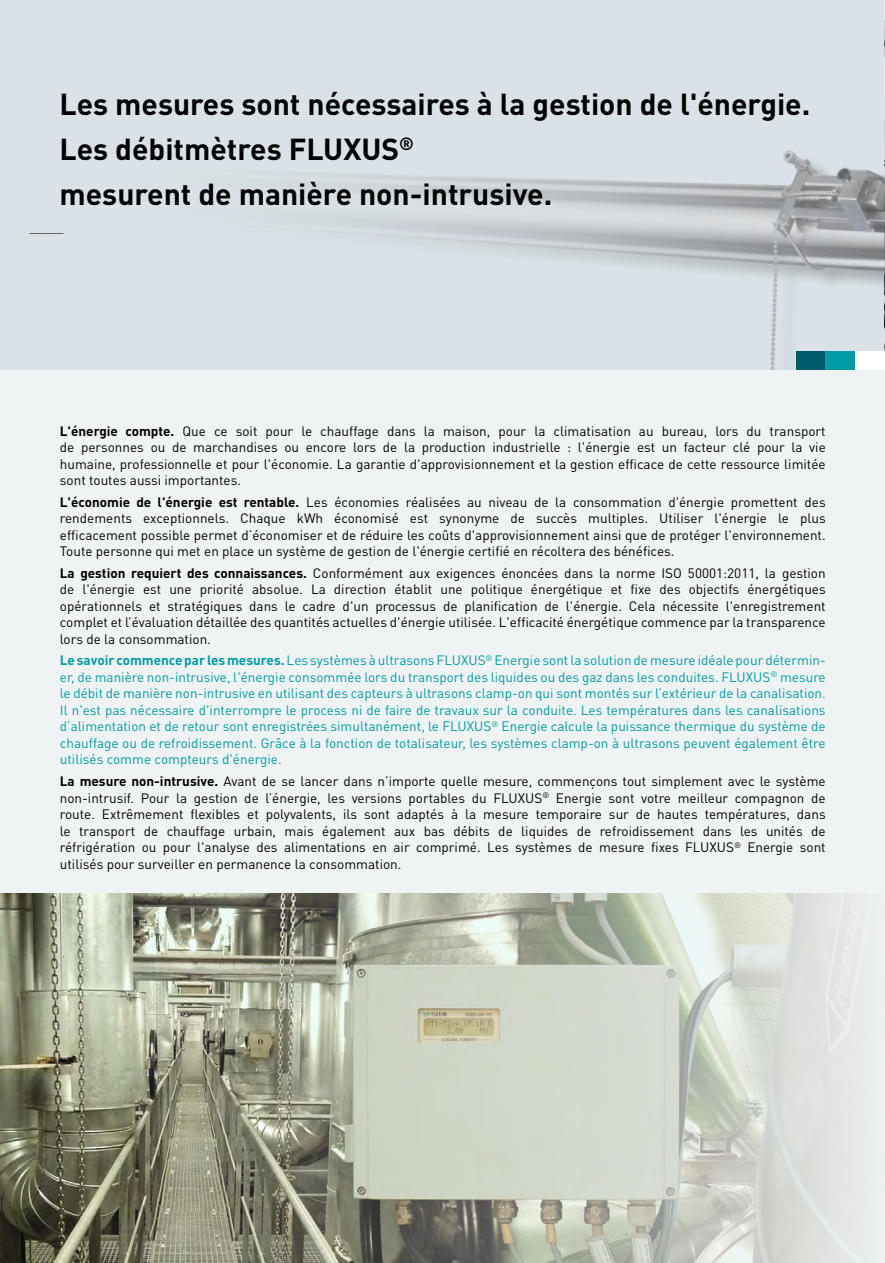
<style>
.page{position:relative;width:885px;height:1263px;background:#fff}
.page>*{position:absolute;margin:0;border:0;box-sizing:border-box;transform-origin:0 0}
.t1{font:700 30px/45px "DIN Pro";color:#000}
.t2{font:13.5px/16.5px "DIN Pro";color:#000;text-align:justify}
.t3{font:13.5px/16.5px "DIN Pro";color:#009ba4;text-align:justify}
.t4{font:10.5px "DIN Pro";color:#000}
.s1{font-weight:700}
</style>
<div class="page">
<div style="left:0;top:0;width:884px;height:1263px;background:#f0f3f4"></div>
<img style="left:0;top:0;width:885px;height:370px">
<div style="left:795px;top:351px;width:30px;height:19px;background:#005b68"></div>
<div style="left:825px;top:351px;width:30px;height:19px;background:#009ba4"></div>
<div style="left:855px;top:351px;width:29px;height:19px;background:#fff"></div>
<img style="left:0;top:893px;width:861px;height:370px">
<h1 class="t1" style="left:60px;top:81px;width:752px">Les mesures sont nécessaires à la gestion de l'énergie.<br>Les débitmètres FLUXUS<sup>®<br></sup>mesurent de manière non-intrusive.</h1>
<p class="t4" style="left:30px;top:221px;width:35px">______</p>
<p class="t2" style="left:60px;top:422px;width:767px"><span class="s1">L'énergie compte.</span> Que ce soit pour le chauffage dans la maison, pour la climatisation au bureau, lors du transport de personnes ou de marchandises ou encore lors de la production industrielle : l'énergie est un facteur clé pour la vie humaine, professionnelle et pour l'économie. La garantie d'approvisionnement et la gestion efficace de cette ressource limitée sont toutes aussi importantes.</p>
<p class="t2" style="left:60px;top:493px;width:767px"><span class="s1">L'économie de l'énergie est rentable.</span> Les économies réalisées au niveau de la consommation d'énergie promettent des rendements exceptionnels. Chaque kWh économisé est synonyme de succès multiples. Utiliser l'énergie le plus efficacement possible permet d’économiser et de réduire les coûts d'approvisionnement ainsi que de protéger l'environnement.<br>Toute personne qui met en place un système de gestion de l'énergie certifié en récoltera des bénéfices.</p>
<p class="t2" style="left:60px;top:564px;width:767px"><span class="s1">La gestion requiert des connaissances.</span> Conformément aux exigences énoncées dans la norme ISO 50001:2011, la gestion de l'énergie est une priorité absolue. La direction établit une politique énergétique et fixe des objectifs énergétiques opérationnels et stratégiques dans le cadre d'un processus de planification de l'énergie. Cela nécessite l'enregistrement complet et l’évaluation détaillée des quantités actuelles d'énergie utilisée. L'efficacité énergétique commence par la transparence lors de la consommation.</p>
<p class="t3" style="left:60px;top:652px;width:767px"><span class="s1">Le savoir commence par les mesures.</span> Les systèmes à ultrasons FLUXUS<sup>®</sup> Energie sont la solution de mesure idéale pour détermin&shy;er, de manière non-intrusive, l'énergie consommée lors du transport des liquides ou des gaz dans les conduites. FLUXUS<sup>®</sup> mesure le débit de manière non-intrusive en utilisant des capteurs à ultrasons clamp-on qui sont montés sur l’extérieur de la canalisation.<br>Il n'est pas nécessaire d'interrompre le process ni de faire de travaux sur la conduite. Les températures dans les canalisations d’alimentation et de retour sont enregistrées simultanément, le FLUXUS<sup>®</sup> Energie calcule la puissance thermique du système de chauffage ou de refroidissement. Grâce à la fonction de totalisateur, les systèmes clamp-on à ultrasons peuvent également être utilisés comme compteurs d'énergie.</p>
<p class="t2" style="left:60px;top:772px;width:767px"><span class="s1">La mesure non-intrusive.</span> Avant de se lancer dans n’importe quelle mesure, commençons tout simplement avec le système non-intrusif. Pour la gestion de l’énergie, les versions portables du FLUXUS<sup>®</sup> Energie sont votre meilleur compagnon de route. Extrêmement flexibles et polyvalents, ils sont adaptés à la mesure temporaire sur de hautes températures, dans le transport de chauffage urbain, mais également aux bas débits de liquides de refroidissement dans les unités de réfrigération ou pour l'analyse des alimentations en air comprimé. Les systèmes de mesure fixes FLUXUS<sup>®</sup> Energie sont utilisés pour surveiller en permanence la consommation.</p>
</div>
